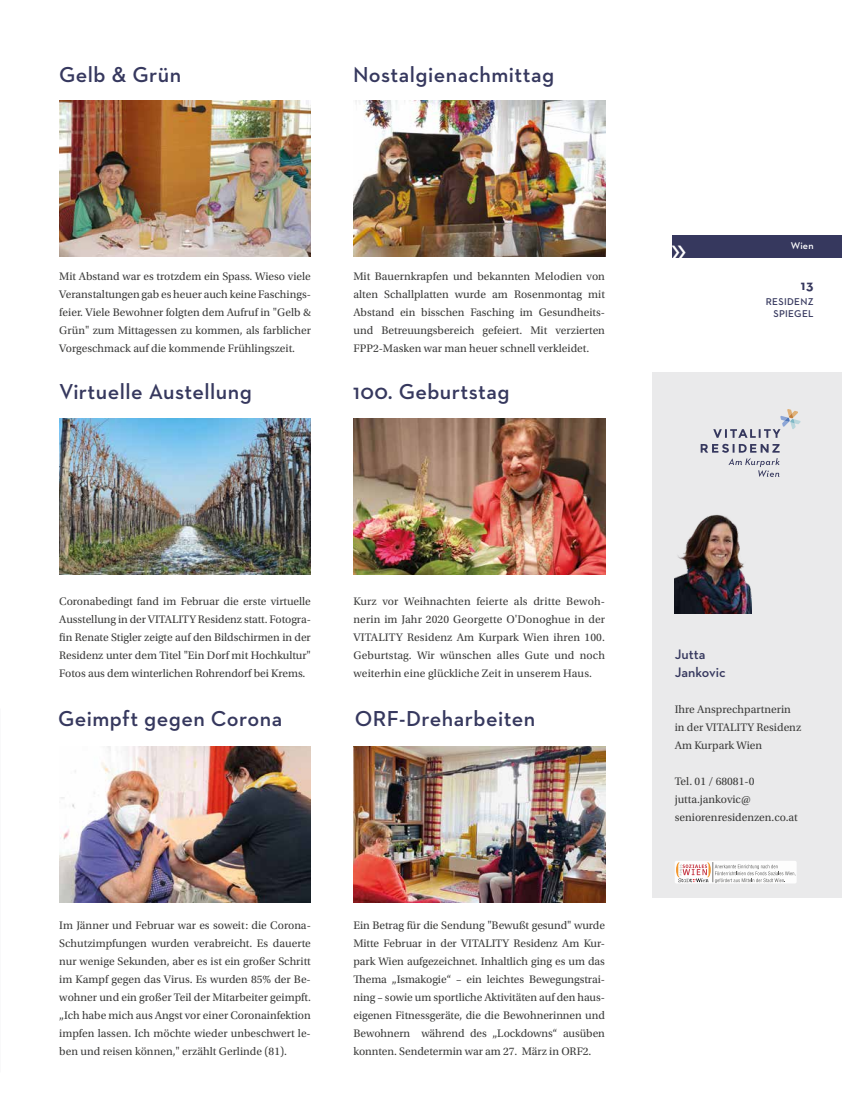
<style>
.page{position:relative;width:842px;height:1106px;background:#fff}
.page>*{position:absolute;margin:0;border:0;box-sizing:border-box;transform-origin:0 0}
.t1{font:38px "Myriad Pro";color:#fff}
.t2{font:600 22px "Neutraface 2 Text";letter-spacing:.02em;color:#36385e}
.t3{font:600 14px/18px "Neutraface 2 Text";color:#36385e}
.t4{font:700 14px "Neutraface 2 Text";color:#36385e}
.t5{font:11.5px/18px "Utopia Std";color:#3c3c3b;text-align:justify}
.t6{font:600 10px/12px "Neutraface 2 Text";letter-spacing:.03em;color:#36385e;text-align:right}
.t7{font:600 10px "Neutraface 2 Text";color:#fff}
</style>
<div class="page">
<div style="left:672px;top:235px;width:170px;height:22px;background:#36385e"></div>
<div style="left:652px;top:372px;width:190px;height:525px;background:#eaeaeb"></div>
<img style="left:675px;top:514px;width:76px;height:100px">
<img style="left:59px;top:100px;width:252px;height:156px">
<img style="left:59px;top:418px;width:252px;height:156px">
<img style="left:59px;top:747px;width:252px;height:155px">
<img style="left:353px;top:100px;width:252px;height:156px">
<img style="left:353px;top:418px;width:252px;height:156px">
<img style="left:353px;top:747px;width:252px;height:155px">
<svg style="left:713px;top:409px;width:87px;height:29px"></svg>
<svg style="left:701px;top:444px;width:79px;height:33px"></svg>
<div style="left:675px;top:860px;width:122px;height:23px;background:#fff;border-radius:2px"></div>
<svg style="left:676px;top:862px;width:120px;height:21px"></svg>
<h2 class="t2" style="left:59px;top:60px;width:123px">Gelb &amp; Grün</h2>
<h2 class="t2" style="left:353px;top:61px;width:203px">Nostalgienachmittag</h2>
<h1 class="t1" style="left:671px;top:229px;width:17px">»</h1>
<p class="t7" style="left:791px;top:240px;width:24px">Wien</p>
<p class="t5" style="left:59px;top:268px;width:253px">Mit Abstand war es trotzdem ein Spass. Wieso viele Veranstaltungen gab es heuer auch keine Faschings&shy;feier. Viele Bewohner folgten dem Aufruf in "Gelb &amp; Grün" zum Mittagessen zu kommen, als farblicher Vorgeschmack auf die kommende Frühlingszeit.</p>
<p class="t5" style="left:353px;top:268px;width:253px">Mit Bauernkrapfen und bekannten Melodien von alten Schallplatten wurde am Rosenmontag mit Abstand ein bisschen Fasching im Gesundheits&shy;und Betreuungsbereich gefeiert. Mit verzierten FPP2-Masken war man heuer schnell verkleidet.</p>
<p class="t4" style="left:801px;top:276px;width:14px">13</p>
<p class="t6" style="left:766px;top:295px;width:49px">RESIDENZ<br>SPIEGEL</p>
<h2 class="t2" style="left:59px;top:377px;width:194px">Virtuelle Austellung</h2>
<h2 class="t2" style="left:353px;top:377px;width:158px">100. Geburtstag</h2>
<p class="t5" style="left:59px;top:592px;width:253px">Coronabedingt fand im Februar die erste virtuelle Ausstellung in der VITALITY Residenz statt. Fotogra&shy;fin Renate Stigler zeigte auf den Bildschirmen in der Residenz unter dem Titel "Ein Dorf mit Hochkultur" Fotos aus dem winterlichen Rohrendorf bei Krems.</p>
<h2 class="t2" style="left:58px;top:704px;width:226px">Geimpft gegen Corona</h2>
<p class="t5" style="left:353px;top:592px;width:253px">Kurz vor Weihnachten feierte als dritte Bewoh&shy;nerin im Jahr 2020 Georgette O'Donoghue in der VITALITY Residenz Am Kurpark Wien ihren 100.<br>Geburtstag. Wir wünschen alles Gute und noch weiterhin eine glückliche Zeit in unserem Haus.</p>
<h2 class="t2" style="left:355px;top:704px;width:182px">ORF-Dreharbeiten</h2>
<p class="t5" style="left:59px;top:916px;width:253px">Im Jänner und Februar war es soweit: die Corona-Schutzimpfungen wurden verabreicht. Es dauerte nur wenige Sekunden, aber es ist ein großer Schritt im Kampf gegen das Virus. Es wurden 85% der Be&shy;wohner und ein großer Teil der Mitarbeiter geimpft. „Ich habe mich aus Angst vor einer Coronainfektion impfen lassen. Ich möchte wieder unbeschwert le&shy;ben und reisen können," erzählt Gerlinde (81).</p>
<p class="t5" style="left:353px;top:916px;width:253px">Ein Betrag für die Sendung "Bewußt gesund" wurde Mitte Februar in der VITALITY Residenz Am Kur&shy;park Wien aufgezeichnet. Inhaltlich ging es um das Thema „Ismakogie“ – ein leichtes Bewegungstrai&shy;ning – sowie um sportliche Aktivitäten auf den haus&shy;eigenen Fitnessgeräte, die die Bewohnerinnen und Bewohnern während des „Lockdowns“ ausüben konnten. Sendetermin war am 27. März in ORF2.</p>
<p class="t3" style="left:675px;top:644px;width:52px">Jutta<br>Jankovic</p>
<p class="t5" style="left:675px;top:700px;width:128px;text-align:left">Ihre Ansprechpartnerin in der VITALITY Residenz<br>Am Kurpark Wien</p>
<p class="t5" style="left:675px;top:772px;width:125px;text-align:left">Tel. 01 / 68081-0 jutta.jankovic@ seniorenresidenzen.co.at</p>
</div>
